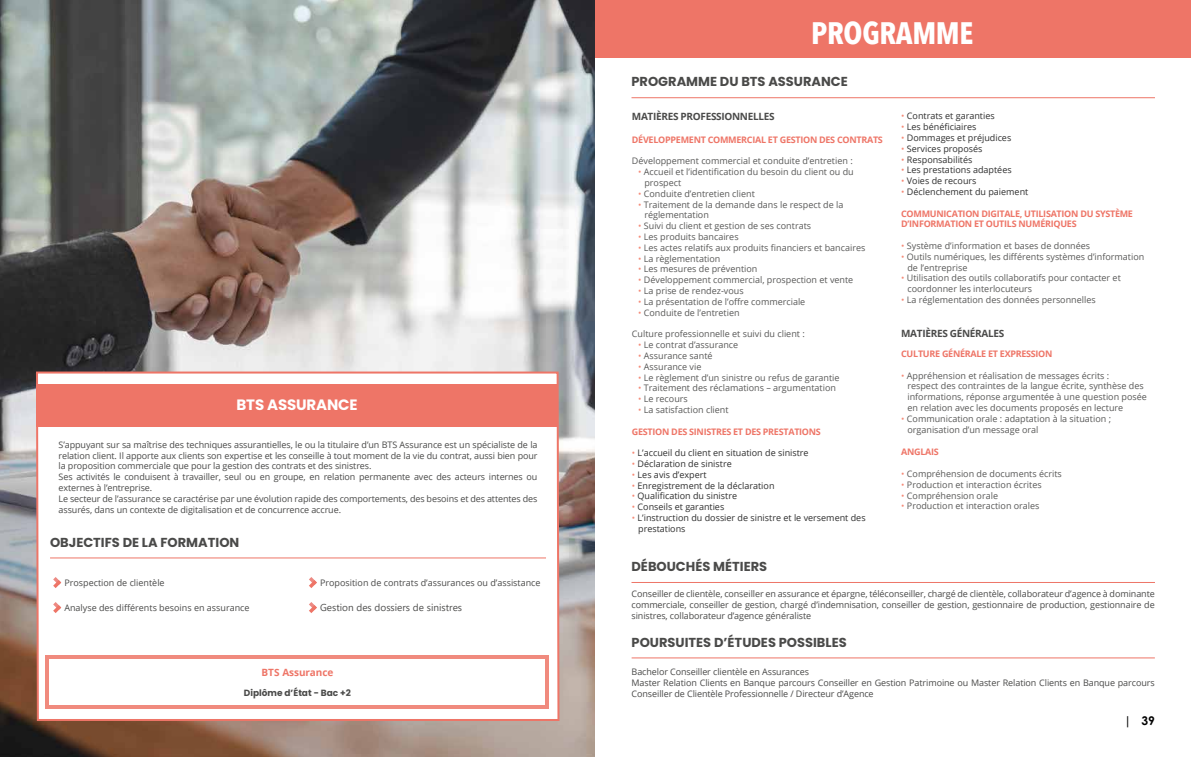
<style>
.page{position:relative;width:1191px;height:757px;background:#fff}
.page>*{position:absolute;margin:0;border:0;box-sizing:border-box;transform-origin:0 0}
.t1{font:700 31px "Avenir Next Condensed";letter-spacing:-.01em;color:#fff}
.t2{font:700 15px "Poppins";letter-spacing:-.01em;color:#fff}
.t3{font:700 13px "Poppins";color:#4a4a49}
.t4{font:700 12px "Century Gothic Pro";color:#000}
.t5{font:700 10px "Open Sans";letter-spacing:-.03em;color:#4a4a49}
.t6{font:10px "Segoe UI";color:#515150}
.t7{font:700 10px "Open Sans";letter-spacing:-.01em;color:#ee7567}
.t8{font:9px/10.8px "Open Sans";color:#595958}
.t9{font:9px/10.8px "Open Sans";letter-spacing:-.01em;color:#4a4a49}
.t10{font:9px/10.8px "Open Sans";color:#2f2f2f}
.t11{font:700 9px/10.8px "Open Sans";letter-spacing:-.03em;color:#ee7567}
.t12{font:700 9px "Poppins";color:#4a4a49}
.s1{color:#f58b78}
</style>
<div class="page">
<img style="left:0;top:0;width:595px;height:757px">
<div style="left:595px;top:0;width:596px;height:57px;background:#ee7567"></div>
<svg style="left:35px;top:370px;width:525px;height:352px"></svg>
<div style="left:46px;top:655px;width:503px;height:53px;background:#f08a7e"></div>
<div style="left:36px;top:384px;width:521px;height:43px;background:#ee7567"></div>
<hr style="left:50px;top:557px;width:496px;height:1px;background:#ee7567">
<div style="left:50px;top:659px;width:495px;height:46px;background:#fff"></div>
<hr style="left:631px;top:97px;width:524px;height:1px;background:#ee7567">
<svg style="left:53px;top:577px;width:8px;height:11px"></svg>
<svg style="left:309px;top:577px;width:8px;height:11px"></svg>
<svg style="left:53px;top:602px;width:8px;height:11px"></svg>
<svg style="left:309px;top:602px;width:8px;height:11px"></svg>
<hr style="left:631px;top:582px;width:524px;height:1px;background:#ee7567">
<hr style="left:631px;top:657px;width:523px;height:1px;background:#ee7567">
<h2 class="t2" style="left:236px;top:396px;width:123px">BTS ASSURANCE</h2>
<p class="t9" style="left:59px;top:439px;width:480px">S’appuyant sur sa maîtrise des techniques assurantielles, le ou la titulaire d’un BTS Assurance est un spécialiste de la relation client. Il apporte aux clients son expertise et les conseille à tout moment de la vie du contrat, aussi bien pour la proposition commerciale que pour la gestion des contrats et des sinistres.<br>Ses activités le conduisent à travailler, seul ou en groupe, en relation permanente avec des acteurs internes ou externes à l’entreprise.<br>Le secteur de l’assurance se caractérise par une évolution rapide des comportements, des besoins et des attentes des assurés, dans un contexte de digitalisation et de concurrence accrue.</p>
<h3 class="t3" style="left:50px;top:535px;width:191px">OBJECTIFS DE LA FORMATION</h3>
<p class="t9" style="left:64px;top:577px;width:102px">Prospection de clientèle</p>
<p class="t9" style="left:64px;top:602px;width:187px">Analyse des différents besoins en assurance</p>
<p class="t9" style="left:320px;top:577px;width:222px">Proposition de contrats d’assurances ou d’assistance</p>
<p class="t6" style="left:320px;top:598px;width:144px">Gestion des dossiers de sinistres</p>
<p class="t7" style="left:261px;top:665px;width:73px">BTS Assurance</p>
<p class="t12" style="left:244px;top:687px;width:109px">Diplôme d’État - Bac +2</p>
<h1 class="t1" style="left:811px;top:14px;width:164px">PROGRAMME</h1>
<h3 class="t3" style="left:631px;top:74px;width:218px">PROGRAMME DU BTS ASSURANCE</h3>
<p class="t5" style="left:632px;top:109px;width:144px">MATIÈRES PROFESSIONNELLES</p>
<p class="t11" style="left:632px;top:134px;width:252px">DÉVELOPPEMENT COMMERCIAL ET GESTION DES CONTRATS</p>
<p class="t8" style="left:632px;top:156px;width:222px">Développement commercial et conduite d’entretien :</p>
<p class="t8" style="left:644px;top:166px;width:211px;text-indent:-6px"><span class="s1">•</span> Accueil et l’identification du besoin du client ou du prospect</p>
<p class="t8" style="left:638px;top:188px;width:118px"><span class="s1">•</span> Conduite d’entretien client</p>
<p class="t8" style="left:644px;top:199px;width:200px;text-indent:-6px"><span class="s1">•</span> Traitement de la demande dans le respect de la réglementation</p>
<p class="t8" style="left:638px;top:220px;width:174px"><span class="s1">•</span> Suivi du client et gestion de ses contrats</p>
<p class="t8" style="left:638px;top:231px;width:102px"><span class="s1">•</span> Les produits bancaires</p>
<p class="t8" style="left:638px;top:242px;width:229px"><span class="s1">•</span> Les actes relatifs aux produits financiers et bancaires</p>
<p class="t8" style="left:638px;top:253px;width:84px"><span class="s1">•</span> La règlementation</p>
<p class="t8" style="left:638px;top:264px;width:121px"><span class="s1">•</span> Les mesures de prévention</p>
<p class="t8" style="left:638px;top:274px;width:217px"><span class="s1">•</span> Développement commercial, prospection et vente</p>
<p class="t8" style="left:638px;top:285px;width:107px"><span class="s1">•</span> La prise de rendez-vous</p>
<p class="t8" style="left:638px;top:296px;width:169px"><span class="s1">•</span> La présentation de l’offre commerciale</p>
<p class="t8" style="left:638px;top:307px;width:103px"><span class="s1">•</span> Conduite de l’entretien</p>
<p class="t8" style="left:632px;top:328px;width:174px">Culture professionnelle et suivi du client :</p>
<p class="t8" style="left:638px;top:339px;width:102px"><span class="s1">•</span> Le contrat d’assurance</p>
<p class="t8" style="left:638px;top:350px;width:76px"><span class="s1">•</span> Assurance santé</p>
<p class="t8" style="left:638px;top:361px;width:65px"><span class="s1">•</span> Assurance vie</p>
<p class="t8" style="left:638px;top:372px;width:203px"><span class="s1">•</span> Le règlement d’un sinistre ou refus de garantie</p>
<p class="t8" style="left:638px;top:382px;width:199px"><span class="s1">•</span> Traitement des réclamations – argumentation</p>
<p class="t8" style="left:638px;top:393px;width:51px"><span class="s1">•</span> Le recours</p>
<p class="t8" style="left:638px;top:404px;width:92px"><span class="s1">•</span> La satisfaction client</p>
<p class="t11" style="left:632px;top:426px;width:190px">GESTION DES SINISTRES ET DES PRESTATIONS</p>
<p class="t10" style="left:632px;top:447px;width:178px"><span class="s1">•</span> L’accueil du client en situation de sinistre</p>
<p class="t10" style="left:632px;top:458px;width:101px"><span class="s1">•</span> Déclaration de sinistre</p>
<p class="t10" style="left:632px;top:469px;width:76px"><span class="s1">•</span> Les avis d’expert</p>
<p class="t10" style="left:632px;top:480px;width:144px"><span class="s1">•</span> Enregistrement de la déclaration</p>
<p class="t10" style="left:632px;top:490px;width:107px"><span class="s1">•</span> Qualification du sinistre</p>
<p class="t10" style="left:632px;top:501px;width:94px"><span class="s1">•</span> Conseils et garanties</p>
<p class="t10" style="left:638px;top:512px;width:229px;text-indent:-6px"><span class="s1">•</span> L’instruction du dossier de sinistre et le versement des prestations</p>
<p class="t10" style="left:901px;top:110px;width:95px"><span class="s1">•</span> Contrats et garanties</p>
<p class="t10" style="left:901px;top:121px;width:77px"><span class="s1">•</span> Les bénéficiaires</p>
<p class="t10" style="left:901px;top:132px;width:112px"><span class="s1">•</span> Dommages et préjudices</p>
<p class="t10" style="left:901px;top:143px;width:83px"><span class="s1">•</span> Services proposés</p>
<p class="t10" style="left:901px;top:154px;width:73px"><span class="s1">•</span> Responsabilités</p>
<p class="t10" style="left:901px;top:164px;width:112px"><span class="s1">•</span> Les prestations adaptées</p>
<p class="t10" style="left:901px;top:175px;width:77px"><span class="s1">•</span> Voies de recours</p>
<p class="t10" style="left:901px;top:186px;width:129px"><span class="s1">•</span> Déclenchement du paiement</p>
<p class="t11" style="left:901px;top:208px;width:233px">COMMUNICATION DIGITALE, UTILISATION DU SYSTÈME<br>D’INFORMATION ET OUTILS NUMÉRIQUES</p>
<p class="t8" style="left:901px;top:240px;width:190px"><span class="s1">•</span> Système d’information et bases de données</p>
<p class="t8" style="left:907px;top:251px;width:238px;text-indent:-6px"><span class="s1">•</span> Outils numériques, les différents systèmes d’information de l’entreprise</p>
<p class="t8" style="left:907px;top:272px;width:215px;text-indent:-6px"><span class="s1">•</span> Utilisation des outils collaboratifs pour contacter et coordonner les interlocuteurs</p>
<p class="t8" style="left:901px;top:294px;width:196px"><span class="s1">•</span> La réglementation des données personnelles</p>
<p class="t5" style="left:901px;top:326px;width:105px">MATIÈRES GÉNÉRALES</p>
<p class="t11" style="left:901px;top:348px;width:153px">CULTURE GÉNÉRALE ET EXPRESSION</p>
<p class="t8" style="left:907px;top:370px;width:241px;text-indent:-6px"><span class="s1">•</span> Appréhension et réalisation de messages écrits :<br>respect des contraintes de la langue écrite, synthèse des informations, réponse argumentée à une question posée en relation avec les documents proposés en lecture</p>
<p class="t8" style="left:907px;top:413px;width:205px;text-indent:-6px"><span class="s1">•</span> Communication orale : adaptation à la situation ; organisation d’un message oral</p>
<p class="t11" style="left:901px;top:446px;width:39px">ANGLAIS</p>
<p class="t8" style="left:901px;top:468px;width:162px"><span class="s1">•</span> Compréhension de documents écrits</p>
<p class="t8" style="left:901px;top:479px;width:142px"><span class="s1">•</span> Production et interaction écrites</p>
<p class="t8" style="left:901px;top:490px;width:98px"><span class="s1">•</span> Compréhension orale</p>
<p class="t8" style="left:901px;top:500px;width:140px"><span class="s1">•</span> Production et interaction orales</p>
<h3 class="t3" style="left:631px;top:559px;width:137px">DÉBOUCHÉS MÉTIERS</h3>
<p class="t9" style="left:631px;top:588px;width:525px;text-align:justify">Conseiller de clientèle, conseiller en assurance et épargne, téléconseiller, chargé de clientèle, collaborateur d’agence à dominante commerciale, conseiller de gestion, chargé d’indemnisation, conseiller de gestion, gestionnaire de production, gestionnaire de sinistres, collaborateur d’agence généraliste</p>
<h3 class="t3" style="left:631px;top:634px;width:217px">POURSUITES D’ÉTUDES POSSIBLES</h3>
<p class="t9" style="left:631px;top:666px;width:524px">Bachelor Conseiller clientèle en Assurances<br>Master Relation Clients en Banque parcours Conseiller en Gestion Patrimoine ou Master Relation Clients en Banque parcours<br>Conseiller de Clientèle Professionnelle / Directeur d’Agence</p>
<h3 class="t4" style="left:1124px;top:713px;width:32px">| 39</h3>
</div>
